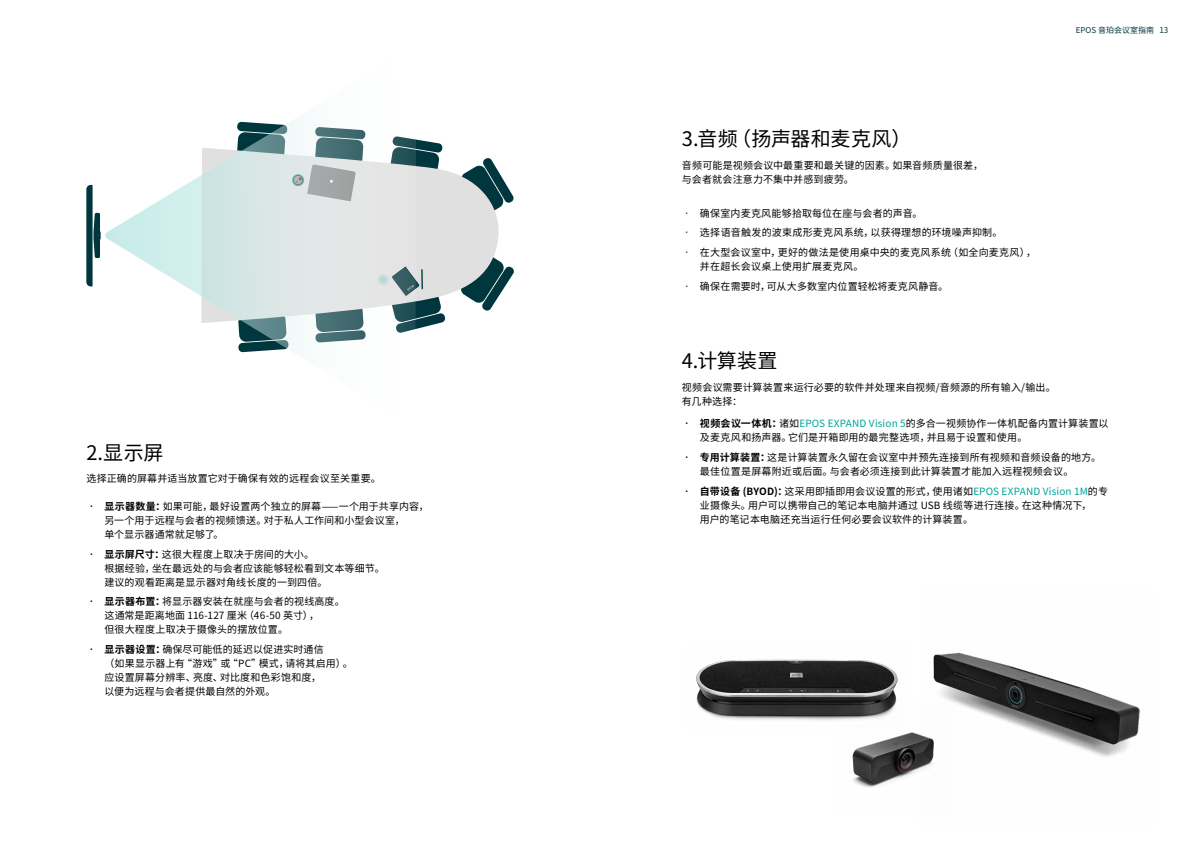
<style>
.page{position:relative;width:1191px;height:842px;background:#fff}
.page>*{position:absolute;margin:0;border:0;box-sizing:border-box;transform-origin:0 0}
.t1{font:20px "Noto Sans CJ Ksc";letter-spacing:.01em;color:#000}
.t2{font:10px/14px "Noto Sans CJ Ksc";letter-spacing:.015em;color:#000}
.t3{font:8px "Noto Sans CJ Ksc";color:#00353d}
.s1{font-weight:700}
.s2{color:#00a399}
</style>
<div class="page">
<svg style="left:238px;top:329px;width:43px;height:23px"></svg>
<svg style="left:500px;top:261px;width:14px;height:33px"></svg>
<svg style="left:500px;top:174px;width:14px;height:33px"></svg>
<svg style="left:416px;top:139px;width:27px;height:9px"></svg>
<svg style="left:201px;top:148px;width:299px;height:175px;fill:#e0e0e0"></svg>
<svg style="left:416px;top:266px;width:29px;height:63px;background:#8ea2a5"></svg>
<svg style="left:86px;top:185px;width:15px;height:101px"></svg>
<img style="left:390px;top:136px;width:26px;height:197px">
<img style="left:362px;top:133px;width:28px;height:207px">
<img style="left:335px;top:201px;width:27px;height:141px">
<img style="left:322px;top:201px;width:13px;height:142px">
<img style="left:295px;top:115px;width:27px;height:242px">
<img style="left:281px;top:119px;width:14px;height:234px">
<img style="left:254px;top:201px;width:27px;height:144px">
<svg style="left:237px;top:122px;width:128px;height:79px"></svg>
<img style="left:227px;top:143px;width:27px;height:186px">
<div style="left:213px;top:159px;width:14px;height:153px;background:#cee4e3"></div>
<img style="left:186px;top:168px;width:28px;height:136px">
<img style="left:159px;top:184px;width:27px;height:103px">
<img style="left:145px;top:201px;width:14px;height:69px">
<img style="left:119px;top:209px;width:27px;height:53px">
<img style="left:105px;top:225px;width:14px;height:21px">
<img style="left:933px;top:652px;width:207px;height:105px">
<img style="left:852px;top:699px;width:101px;height:89px">
<img style="left:696px;top:659px;width:210px;height:70px">
<h1 class="t1" style="left:86px;top:441px;width:79px">2.显示屏</h1>
<p class="t2" style="left:86px;top:472px;width:296px">选择正确的屏幕并适当放置它对于确保有效的远程会议至关重要。</p>
<p class="t2" style="left:104px;top:500px;width:326px;text-indent:-18px"><span class="s1">• 显示器数量：</span>如果可能，最好设置两个独立的屏幕——一个用于共享内容，另一个用于远程与会者的视频馈送。对于私人工作间和小型会议室，<br>单个显示器通常就足够了。</p>
<p class="t2" style="left:104px;top:547px;width:282px;text-indent:-18px"><span class="s1">• 显示屏尺寸：</span>这很大程度上取决于房间的大小。<br>根据经验，坐在最远处的与会者应该能够轻松看到文本等细节。建议的观看距离是显示器对角线长度的一到四倍。</p>
<p class="t2" style="left:104px;top:595px;width:242px;text-indent:-18px"><span class="s1">• 显示器布置：</span>将显示器安装在就座与会者的视线高度。这通常是距离地面 116-127 厘米（46-50 英寸），<br>但很大程度上取决于摄像头的摆放位置。</p>
<p class="t2" style="left:104px;top:643px;width:250px;text-indent:-18px"><span class="s1">• 显示器设置：</span>确保尽可能低的延迟以促进实时通信<br>（如果显示器上有“游戏”或“PC”模式，请将其启用）。应设置屏幕分辨率、亮度、对比度和色彩饱和度，<br>以便为远程与会者提供最自然的外观。</p>
<h1 class="t1" style="left:682px;top:128px;width:231px">3.音频（扬声器和麦克风）</h1>
<p class="t2" style="left:682px;top:158px;width:302px">音频可能是视频会议中最重要和最关键的因素。如果音频质量很差，与会者就会注意力不集中并感到疲劳。</p>
<p class="t2" style="left:682px;top:206px;width:242px">• 确保室内麦克风能够拾取每位在座与会者的声音。</p>
<p class="t2" style="left:682px;top:226px;width:322px">• 选择语音触发的波束成形麦克风系统，以获得理想的环境噪声抑制。</p>
<p class="t2" style="left:700px;top:245px;width:338px;text-indent:-18px">• 在大型会议室中，更好的做法是使用桌中央的麦克风系统（如全向麦克风），并在超长会议桌上使用扩展麦克风。</p>
<p class="t2" style="left:682px;top:279px;width:268px">• 确保在需要时，可从大多数室内位置轻松将麦克风静音。</p>
<p class="t3" style="left:1075px;top:25px;width:94px">EPOS 音珀会议室指南 13</p>
<h1 class="t1" style="left:682px;top:350px;width:97px">4.计算装置</h1>
<p class="t2" style="left:682px;top:380px;width:375px">视频会议需要计算装置来运行必要的软件并处理来自视频/音频源的所有输入/输出。有几种选择：</p>
<p class="t2" style="left:700px;top:417px;width:410px;text-indent:-18px"><span class="s1">• 视频会议一体机：</span>诸如<span class="s2">EPOS EXPAND Vision 5</span>的多合一视频协作一体机配备内置计算装置以及麦克风和扬声器。它们是开箱即用的最完整选项，并且易于设置和使用。</p>
<p class="t2" style="left:700px;top:450px;width:403px;text-indent:-18px"><span class="s1">• 专用计算装置：</span>这是计算装置永久留在会议室中并预先连接到所有视频和音频设备的地方。最佳位置是屏幕附近或后面。与会者必须连接到此计算装置才能加入远程视频会议。</p>
<p class="t2" style="left:700px;top:484px;width:409px;text-indent:-18px"><span class="s1">• 自带设备 (BYOD)：</span>这采用即插即用会议设置的形式，使用诸如<span class="s2">EPOS EXPAND Vision 1M</span>的专业摄像头。用户可以携带自己的笔记本电脑并通过 USB 线缆等进行连接。在这种情况下，<br>用户的笔记本电脑还充当运行任何必要会议软件的计算装置。</p>
</div>
